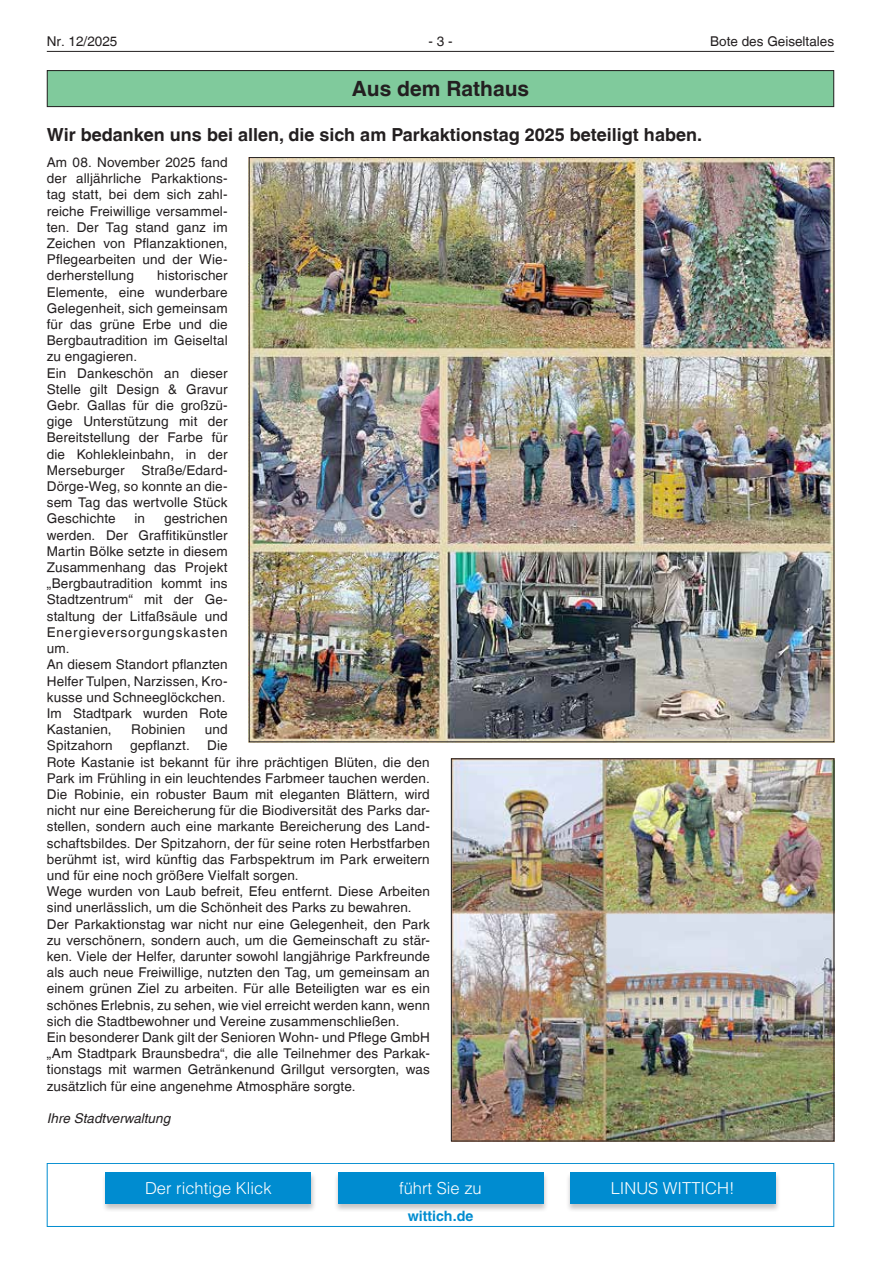
<style>
.page{position:relative;width:881px;height:1263px;background:#fff}
.page>*{position:absolute;margin:0;border:0;box-sizing:border-box;transform-origin:0 0}
.t1{font:700 21px "Helvetica LT";color:#231f20}
.t2{font:700 18px "Helvetica LT";color:#231f20}
.t3{font:300 16.5px "Helvetica LT";color:#fff}
.t4{font:700 14.25px "Helvetica LT";color:#008cd0}
.t5{font:13.5px/16.2px "Helvetica LT";letter-spacing:.01em;color:#231f20}
.t6{font:italic 13.5px "Helvetica LT";color:#231f20}
</style>
<div class="page">
<hr style="left:47px;top:51px;width:786px;height:1px;background:#231f20">
<div style="left:47px;top:70px;width:786px;height:37px;background:#80ca9c"></div>
<div style="left:47px;top:70px;width:786px;height:37px;border:1px solid #231f20"></div>
<img style="left:251px;top:159px;width:580px;height:581px">
<img style="left:453px;top:760px;width:378px;height:379px">
<div style="left:451px;top:758px;width:382px;height:383px;border:1px solid #231f20"></div>
<div style="left:47px;top:1163px;width:786px;height:64px;border:1px solid #008cd0"></div>
<div style="left:101px;top:1171px;width:215px;height:41px;background:#231f20;opacity:.26"></div>
<div style="left:106px;top:1172px;width:205px;height:31px;background:#008cd0"></div>
<div style="left:333px;top:1171px;width:215px;height:41px;background:#231f20;opacity:.26"></div>
<div style="left:338px;top:1172px;width:205px;height:31px;background:#008cd0"></div>
<div style="left:565px;top:1171px;width:215px;height:41px;background:#231f20;opacity:.26"></div>
<div style="left:569px;top:1172px;width:206px;height:31px;background:#008cd0"></div>
<p class="t5" style="left:47px;top:33px;width:72px">Nr. 12/2025</p>
<p class="t5" style="left:428px;top:33px;width:26px">- 3 -</p>
<p class="t5" style="left:710px;top:33px;width:125px">Bote des Geiseltales</p>
<h1 class="t1" style="left:351px;top:76px;width:179px">Aus dem Rathaus</h1>
<h2 class="t2" style="left:47px;top:124px;width:656px">Wir bedanken uns bei allen, die sich am Parkaktionstag 2025 beteiligt haben.</h2>
<p class="t5" style="left:47px;top:154px;width:182px;text-align:justify">Am 08. November 2025 fand der alljährliche Parkaktions&shy;tag statt, bei dem sich zahl&shy;reiche Freiwillige versammel&shy;ten. Der Tag stand ganz im Zeichen von Pflanzaktionen, Pflegearbeiten und der Wie&shy;derherstellung</p>
<p class="t5" style="left:47px;top:268px;width:182px;text-indent:110px">historischer<br>Elemente, eine wunderbare<br>Gelegenheit, sich gemeinsam für das grüne Erbe und die<br>Bergbautradition im Geiseltal zu engagieren.<br>Ein Dankeschön an dieser<br>Stelle gilt Design &amp; Gravur<br>Gebr. Gallas für die großzü&shy;gige Unterstützung mit der<br>Bereitstellung der Farbe für die Kohlekleinbahn, in der<br>Merseburger Straße/Edard-<br>Dörge-Weg, so konnte an die&shy;sem Tag das wertvolle Stück<br>Geschichte</p>
<p class="t5" style="left:47px;top:511px;width:182px;text-indent:117px">gestrichen werden. Der Graffitikünstler<br>Martin Bölke setzte in diesem<br>Zusammenhang das Projekt „Bergbautradition kommt ins<br>Stadtzentrum“ mit der Ge&shy;staltung der Litfaßsäule und<br>Energieversorgungskasten um.<br>An diesem Standort pflanzten<br>Helfer Tulpen, Narzissen, Kro&shy;kusse und Schneeglöckchen.<br>Im Stadtpark wurden Rote<br>Kastanien,</p>
<p class="t5" style="left:134px;top:511px;width:12px">in</p>
<p class="t5" style="left:131px;top:721px;width:56px">Robinien</p>
<p class="t5" style="left:205px;top:721px;width:24px">und</p>
<p class="t5" style="left:47px;top:737px;width:67px">Spitzahorn</p>
<p class="t5" style="left:130px;top:737px;width:61px">gepflanzt.</p>
<p class="t5" style="left:47px;top:737px;width:384px;text-indent:160px">Die<br>Rote Kastanie ist bekannt für ihre prächtigen Blüten, die den Park im Frühling in ein leuchtendes Farbmeer tauchen werden.<br>Die Robinie, ein robuster Baum mit eleganten Blättern, wird nicht nur eine Bereicherung für die Biodiversität des Parks dar&shy;stellen, sondern auch eine markante Bereicherung des Land&shy;schaftsbildes. Der Spitzahorn, der für seine roten Herbstfarben berühmt ist, wird künftig das Farbspektrum im Park erweitern und für eine noch größere Vielfalt sorgen.<br>Wege wurden von Laub befreit, Efeu entfernt. Diese Arbeiten sind unerlässlich, um die Schönheit des Parks zu bewahren.<br>Der Parkaktionstag war nicht nur eine Gelegenheit, den Park zu verschönern, sondern auch, um die Gemeinschaft zu stär&shy;ken. Viele der Helfer, darunter sowohl langjährige Parkfreunde als auch neue Freiwillige, nutzten den Tag, um gemeinsam an einem grünen Ziel zu arbeiten. Für alle Beteiligten war es ein schönes Erlebnis, zu sehen, wie viel erreicht werden kann, wenn sich die Stadtbewohner und Vereine zusammenschließen.<br>Ein besonderer Dank gilt der Senioren Wohn- und Pflege GmbH „Am Stadtpark Braunsbedra“, die alle Teilnehmer des Parkak&shy;tionstags mit warmen Getränkenund Grillgut versorgten, was zusätzlich für eine angenehme Atmosphäre sorgte.</p>
<p class="t6" style="left:47px;top:1110px;width:125px">Ihre Stadtverwaltung</p>
<p class="t3" style="left:145px;top:1178px;width:128px">Der richtige Klick</p>
<p class="t3" style="left:399px;top:1178px;width:84px">führt Sie zu</p>
<p class="t3" style="left:610px;top:1178px;width:125px">LINUS WITTICH!</p>
<p class="t4" style="left:407px;top:1207px;width:67px">wittich.de</p>
</div>
